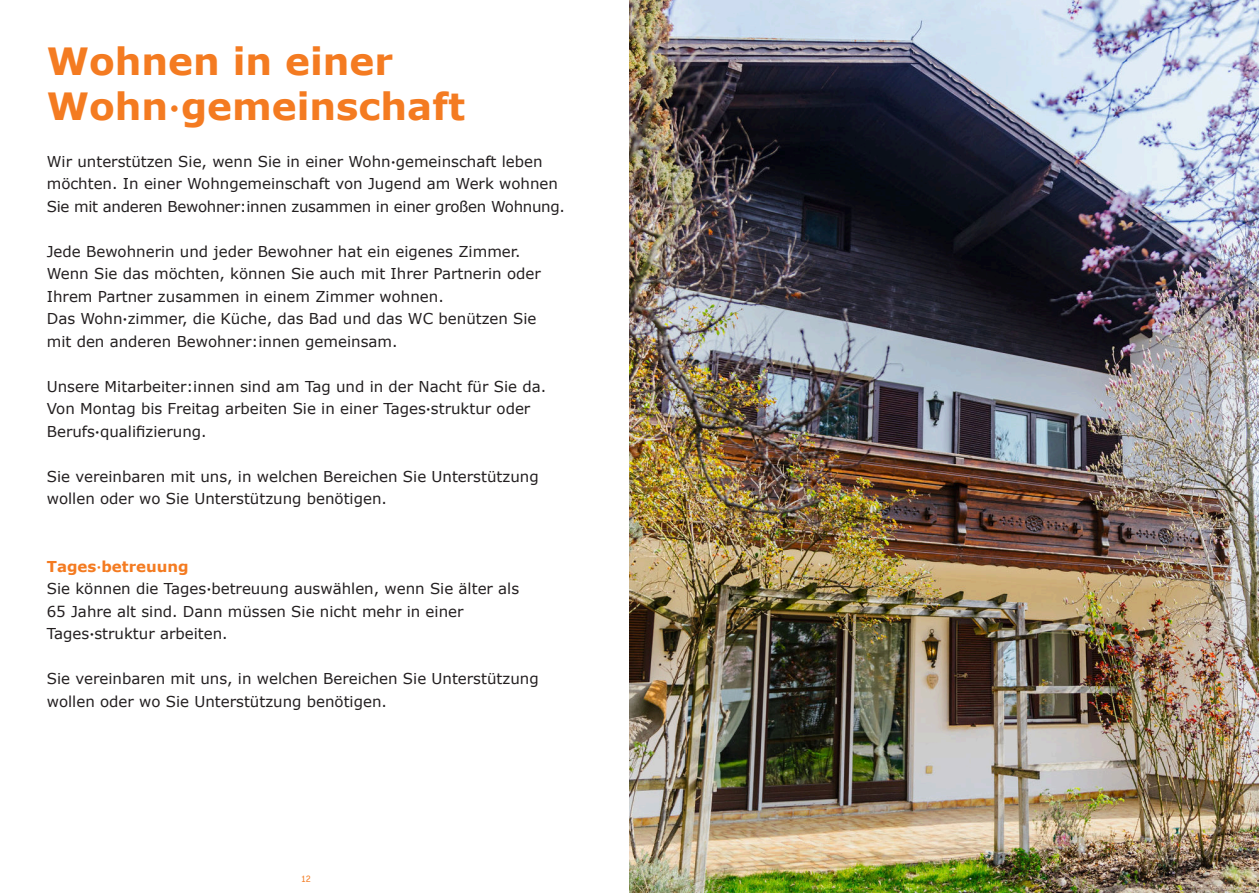
<style>
.page{position:relative;width:1259px;height:893px;background:#fff}
.page>*{position:absolute;margin:0;border:0;box-sizing:border-box;transform-origin:0 0}
.t1{font:700 37.5px/45px "Verdana";color:#f47b21}
.t2{font:15px/22.5px "Verdana";color:#231f20}
.t3{font:9px "Inclusive Sans";color:#f47b21}
.s1{font-family:"Inclusive Sans";font-weight:400}
.s2{font-family:"Inclusive Sans"}
.s3{font-weight:700;color:#f47b21}
.s4{font-family:"Inclusive Sans";color:#f47b21}
</style>
<div class="page">
<img style="left:629px;top:0;width:630px;height:893px">
<h1 class="t1" style="left:47px;top:40px;width:420px">Wohnen in einer<br>Wohn<span class="s1">•</span>gemeinschaft</h1>
<p class="t2" style="left:47px;top:150px;width:520px">Wir unterstützen Sie, wenn Sie in einer Wohn<span class="s2">•</span>gemeinschaft leben möchten. In einer Wohngemeinschaft von Jugend am Werk wohnen<br>Sie mit anderen Bewohner:innen zusammen in einer großen Wohnung.</p>
<p class="t2" style="left:47px;top:240px;width:495px">Jede Bewohnerin und jeder Bewohner hat ein eigenes Zimmer.<br>Wenn Sie das möchten, können Sie auch mit Ihrer Partnerin oder Ihrem Partner zusammen in einem Zimmer wohnen.<br>Das Wohn<span class="s2">•</span>zimmer, die Küche, das Bad und das WC benützen Sie mit den anderen Bewohner:innen gemeinsam.</p>
<p class="t2" style="left:47px;top:375px;width:501px">Unsere Mitarbeiter:innen sind am Tag und in der Nacht für Sie da.<br>Von Montag bis Freitag arbeiten Sie in einer Tages<span class="s2">•</span>struktur oder<br>Berufs<span class="s2">•</span>qualifizierung.</p>
<p class="t2" style="left:47px;top:465px;width:493px">Sie vereinbaren mit uns, in welchen Bereichen Sie Unterstützung wollen oder wo Sie Unterstützung benötigen.</p>
<p class="t2" style="left:47px;top:555px;width:474px"><span class="s3">Tages</span><span class="s4">•</span><span class="s3">betreuung<br></span>Sie können die Tages<span class="s2">•</span>betreuung auswählen, wenn Sie älter als 65 Jahre alt sind. Dann müssen Sie nicht mehr in einer Tages<span class="s2">•</span>struktur arbeiten.</p>
<p class="t2" style="left:47px;top:668px;width:493px">Sie vereinbaren mit uns, in welchen Bereichen Sie Unterstützung wollen oder wo Sie Unterstützung benötigen.</p>
<p class="t3" style="left:301px;top:872px;width:11px">12</p>
</div>
